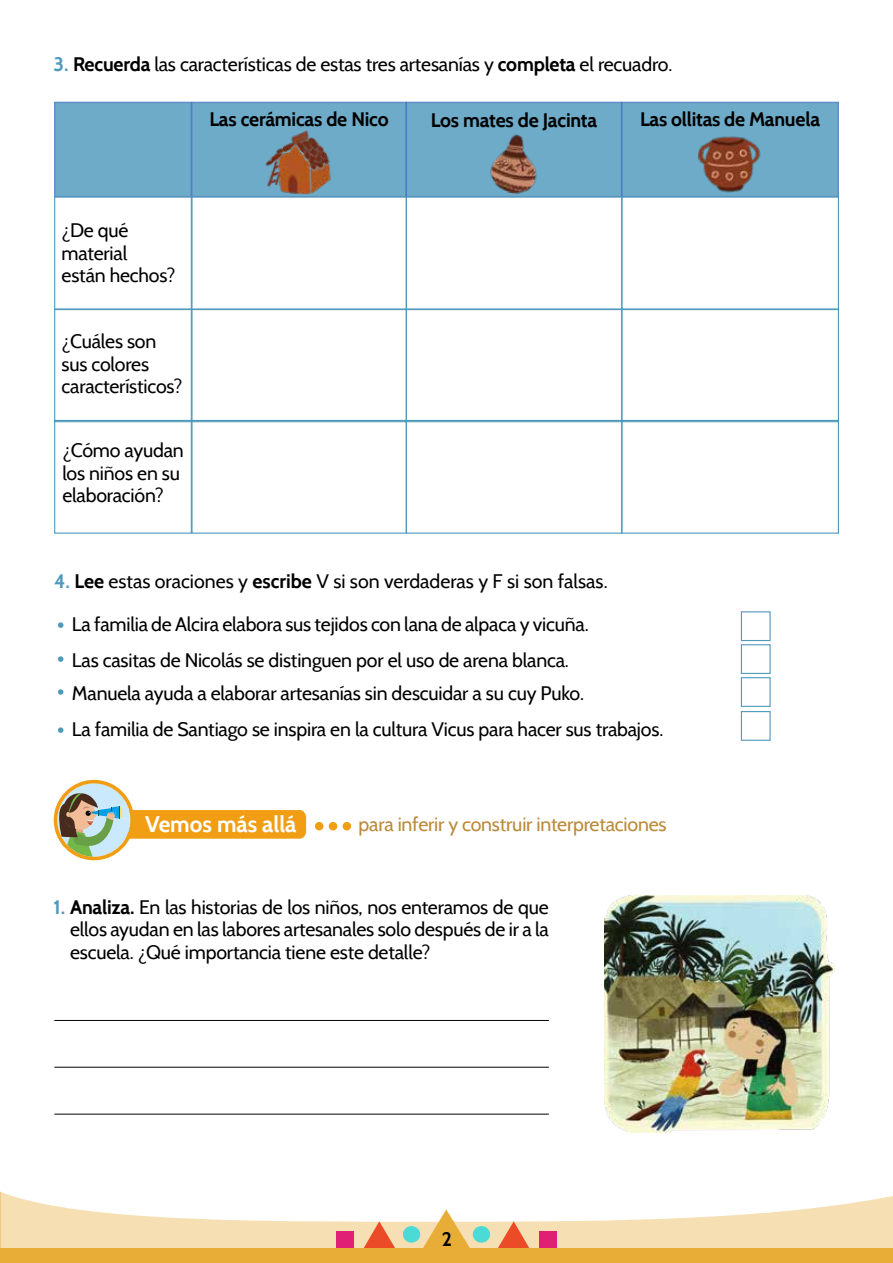
<style>
.page{position:relative;width:893px;height:1263px;background:#fff}
.page>*{position:absolute;margin:0;border:0;box-sizing:border-box;transform-origin:0 0}
.t1{font:700 22.5px "Cabin";color:#fff}
.t2{font:19.5px/22.5px "Cabin";letter-spacing:-.01em;color:#000}
.t3{font:700 19.5px "Cabin";letter-spacing:-.01em;color:#000}
.t4{font:19.5px "Cabin";letter-spacing:-.01em;color:#bb8937}
.s1{font-weight:700;color:#4f99bc}
.s2{font-weight:700}
</style>
<div class="page">
<div style="left:315px;top:822px;width:8px;height:8px;background:#f19e14;border-radius:50%"></div>
<div style="left:329px;top:822px;width:8px;height:8px;background:#f19e14;border-radius:50%"></div>
<div style="left:343px;top:822px;width:8px;height:8px;background:#f19e14;border-radius:50%"></div>
<svg style="left:54px;top:780px;width:252px;height:80px"></svg>
<hr style="left:54px;top:1020px;width:495px;height:1px;background:#000">
<hr style="left:54px;top:1067px;width:495px;height:1px;background:#000">
<img style="left:604px;top:895px;width:230px;height:237px">
<div style="left:741px;top:611px;width:30px;height:30px;border:1px solid #4f99bc"></div>
<div style="left:741px;top:677px;width:30px;height:30px;border:1px solid #4f99bc"></div>
<div style="left:741px;top:644px;width:30px;height:30px;border:1px solid #4f99bc"></div>
<div style="left:741px;top:711px;width:30px;height:30px;border:1px solid #4f99bc"></div>
<svg style="left:58px;top:622px;width:5px;height:6px"></svg>
<svg style="left:58px;top:689px;width:5px;height:6px"></svg>
<svg style="left:58px;top:656px;width:5px;height:6px"></svg>
<svg style="left:58px;top:727px;width:5px;height:6px"></svg>
<div style="left:54px;top:102px;width:138px;height:95px;background:#6eabc8;border:2px solid #3f76bb"></div>
<div style="left:191px;top:102px;width:216px;height:95px;background:#6eabc8;border:2px solid #3f76bb"></div>
<div style="left:406px;top:102px;width:216px;height:95px;background:#6eabc8;border:2px solid #3f76bb"></div>
<div style="left:621px;top:102px;width:218px;height:95px;background:#6eabc8;border:2px solid #3f76bb"></div>
<div style="left:54px;top:196px;width:138px;height:114px;border:1px solid #4f99bc"></div>
<div style="left:54px;top:308px;width:138px;height:114px;border:1px solid #4f99bc"></div>
<div style="left:54px;top:420px;width:138px;height:114px;border:1px solid #4f99bc"></div>
<div style="left:191px;top:196px;width:216px;height:114px;border:1px solid #4f99bc"></div>
<div style="left:191px;top:308px;width:216px;height:114px;border:1px solid #4f99bc"></div>
<div style="left:191px;top:420px;width:216px;height:114px;border:1px solid #4f99bc"></div>
<div style="left:406px;top:196px;width:216px;height:114px;border:1px solid #4f99bc"></div>
<div style="left:406px;top:308px;width:216px;height:114px;border:1px solid #4f99bc"></div>
<div style="left:406px;top:420px;width:216px;height:114px;border:1px solid #4f99bc"></div>
<div style="left:621px;top:196px;width:218px;height:114px;border:1px solid #4f99bc"></div>
<div style="left:621px;top:308px;width:218px;height:114px;border:1px solid #4f99bc"></div>
<div style="left:621px;top:420px;width:218px;height:114px;border:1px solid #4f99bc"></div>
<svg style="left:1px;top:1192px;width:892px;height:57px;fill:#f6e0b3"></svg>
<div style="left:473px;top:1226px;width:17px;height:17px;background:#4bdad5;border-radius:50%"></div>
<svg style="left:497px;top:1221px;width:33px;height:28px"></svg>
<div style="left:539px;top:1231px;width:18px;height:18px;background:#df2075"></div>
<div style="left:403px;top:1226px;width:17px;height:17px;background:#4bdad5;border-radius:50%"></div>
<svg style="left:363px;top:1221px;width:33px;height:28px"></svg>
<div style="left:336px;top:1231px;width:18px;height:18px;background:#df2075"></div>
<svg style="left:0;top:1192px;width:1px;height:57px"></svg>
<div style="left:0;top:1249px;width:893px;height:14px;background:#e8ad37"></div>
<svg style="left:414px;top:1209px;width:65px;height:40px"></svg>
<img style="left:694px;top:136px;width:72px;height:62px">
<img style="left:478px;top:134px;width:71px;height:62px">
<img style="left:263px;top:130px;width:72px;height:65px">
<hr style="left:54px;top:1114px;width:495px;height:1px;background:#000">
<p class="t2" style="left:54px;top:52px;width:620px"><span class="s1">3.</span> <span class="s2">Recuerda</span> las características de estas tres artesanías y <span class="s2">completa</span> el recuadro.</p>
<p class="t3" style="left:209px;top:107px;width:181px">Las cerámicas de Nico</p>
<p class="t3" style="left:431px;top:108px;width:168px">Los mates de Jacinta</p>
<p class="t3" style="left:640px;top:107px;width:181px">Las ollitas de Manuela</p>
<p class="t2" style="left:62px;top:219px;width:115px">¿De qué material están hechos?</p>
<p class="t2" style="left:62px;top:330px;width:122px">¿Cuáles son sus colores característicos?</p>
<p class="t2" style="left:62px;top:439px;width:123px">¿Cómo ayudan los niños en su elaboración?</p>
<p class="t2" style="left:54px;top:560px;width:555px;line-height:42.6px;text-align:center"><span class="s1">4.</span> <span class="s2">Lee</span> estas oraciones y <span class="s2">escribe</span> V si son verdaderas y F si son falsas.<br>La familia de Alcira elabora sus tejidos con lana de alpaca y vicuña.</p>
<p class="t2" style="left:72px;top:649px;width:498px">Las casitas de Nicolás se distinguen por el uso de arena blanca.</p>
<p class="t2" style="left:72px;top:682px;width:514px">Manuela ayuda a elaborar artesanías sin descuidar a su cuy Puko.</p>
<p class="t2" style="left:72px;top:717px;width:593px">La familia de Santiago se inspira en la cultura Vicus para hacer sus trabajos.</p>
<p class="t1" style="left:145px;top:810px;width:153px">Vemos más allá</p>
<p class="t4" style="left:359px;top:812px;width:310px">para inferir y construir interpretaciones</p>
<p class="t2" style="left:70px;top:896px;width:480px;text-align:justify;text-indent:-16px"><span class="s1">1.</span> <span class="s2">Analiza.</span> En las historias de los niños, nos enteramos de que ellos ayudan en las labores artesanales solo después de ir a la escuela. ¿Qué importancia tiene este detalle?</p>
<p class="t3" style="left:442px;top:1227px;width:12px">2</p>
</div>
